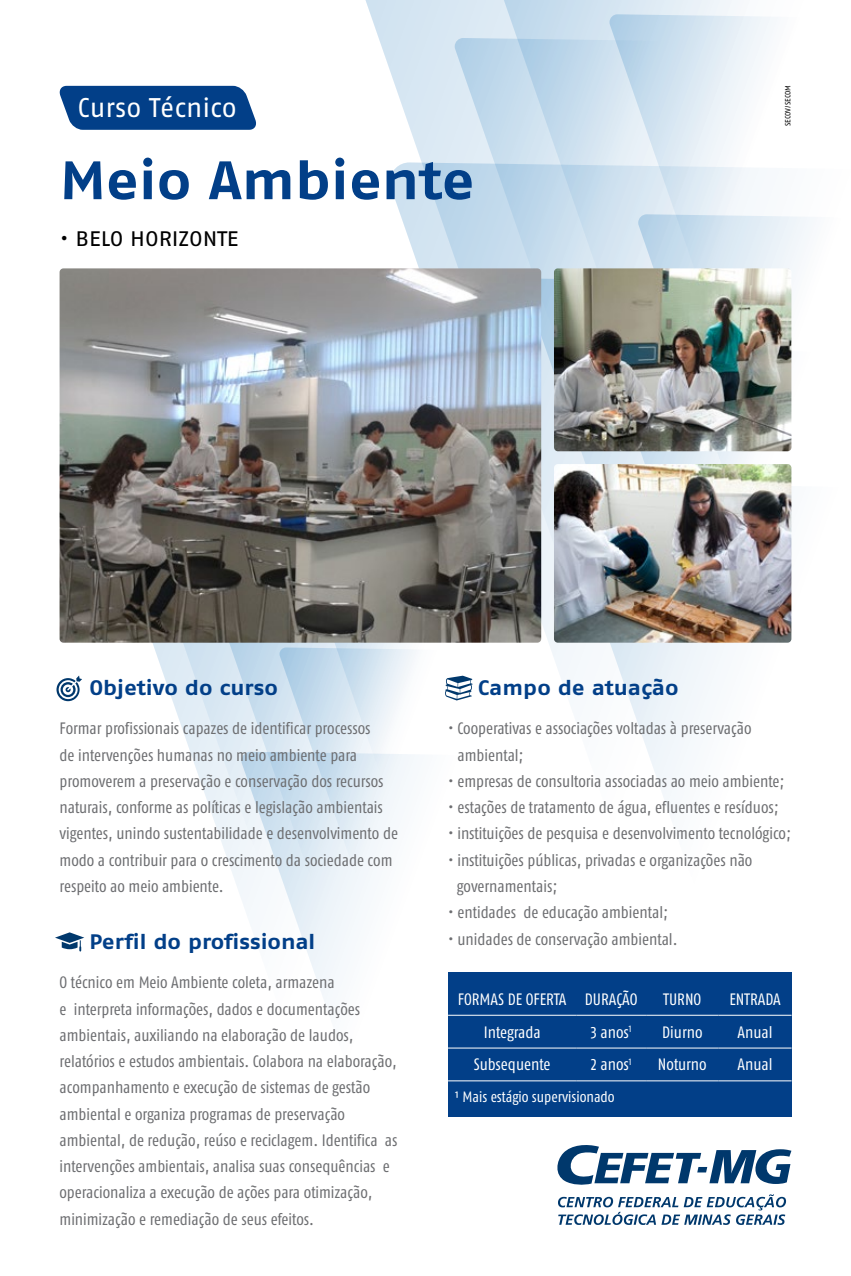
<style>
.page{position:relative;width:851px;height:1276px;background:#fff}
.page>*{position:absolute;margin:0;border:0;box-sizing:border-box;transform-origin:0 0}
.t1{font:700 54px "Fago Ex Lf";letter-spacing:-.005em;color:#023f88}
.t2{font:27px "Fago No Lf";color:#fff}
.t3{font:700 21px "Fago Ex Lf";color:#023f88}
.t4{font:21px "Fago Ex Lf";color:#000}
.t5{font:16.5px/26.2px "Fago Co Lf";color:#6d6e71}
.t6{font:16.5px "Fago Co Lf";color:#fff}
.t7{font:15px "Fago Co Lf";color:#fff}
.t8{font:7.5px "Fago No Lf";color:#000}
</style>
<div class="page">
<svg style="left:241px;top:881px;width:128px;height:121px"></svg>
<svg style="left:365px;top:0;width:138px;height:162px"></svg>
<svg style="left:390px;top:162px;width:169px;height:509px"></svg>
<svg style="left:559px;top:649px;width:165px;height:156px"></svg>
<svg style="left:503px;top:0;width:235px;height:38px;background:#d2e3f0"></svg>
<svg style="left:454px;top:38px;width:155px;height:241px;background:#c5dbec"></svg>
<svg style="left:609px;top:14px;width:165px;height:254px"></svg>
<svg style="left:525px;top:279px;width:200px;height:370px"></svg>
<svg style="left:608px;top:451px;width:184px;height:194px"></svg>
<svg style="left:638px;top:214px;width:176px;height:298px"></svg>
<img style="left:60px;top:268px;width:481px;height:374px">
<img style="left:554px;top:268px;width:237px;height:183px">
<img style="left:554px;top:464px;width:237px;height:178px">
<svg style="left:56px;top:675px;width:26px;height:26px"></svg>
<svg style="left:55px;top:932px;width:29px;height:19px"></svg>
<svg style="left:59px;top:86px;width:197px;height:44px;background:#134c90"></svg>
<svg style="left:161px;top:416px;width:329px;height:461px"></svg>
<div style="left:448px;top:972px;width:343px;height:145px;background:#023f88"></div>
<hr style="left:448px;top:1014px;width:128px;height:1px;background:#fff">
<hr style="left:576px;top:1014px;width:70px;height:1px;background:#fff">
<hr style="left:646px;top:1014px;width:72px;height:1px;background:#fff">
<hr style="left:718px;top:1014px;width:73px;height:1px;background:#fff">
<hr style="left:448px;top:1047px;width:128px;height:1px;background:#fff">
<hr style="left:576px;top:1047px;width:70px;height:1px;background:#fff">
<hr style="left:646px;top:1047px;width:72px;height:1px;background:#fff">
<hr style="left:718px;top:1047px;width:73px;height:1px;background:#fff">
<hr style="left:448px;top:1080px;width:128px;height:1px;background:#fff">
<hr style="left:576px;top:1080px;width:70px;height:1px;background:#fff">
<hr style="left:646px;top:1080px;width:72px;height:1px;background:#fff">
<hr style="left:718px;top:1080px;width:73px;height:1px;background:#fff">
<svg style="left:557px;top:1145px;width:234px;height:40px"></svg>
<svg style="left:558px;top:1194px;width:228px;height:31px"></svg>
<h2 class="t2" style="left:78px;top:92px;width:161px">Curso Técnico</h2>
<h1 class="t1" style="left:60px;top:148px;width:416px">Meio Ambiente</h1>
<p class="t4" style="left:60px;top:226px;width:180px">• BELO HORIZONTE</p>
<p class="t8" style="left:783px;top:126px;width:43px;rotate:-90deg">SECOV/SECOM</p>
<p class="t3" style="left:89px;top:675px;width:190px">Objetivo do curso</p>
<p class="t5" style="left:60px;top:715px;width:340px">Formar profissionais capazes de identificar processos<br>de intervenções humanas no meio ambiente para promoverem a preservação e conservação dos recursos naturais, conforme as políticas e legislação ambientais vigentes, unindo sustentabilidade e desenvolvimento de modo a contribuir para o crescimento da sociedade com respeito ao meio ambiente.</p>
<p class="t3" style="left:478px;top:675px;width:202px">Campo de atuação</p>
<p class="t5" style="left:457px;top:715px;width:295px;text-indent:-9px">• Cooperativas e associações voltadas à preservação ambiental;</p>
<p class="t5" style="left:448px;top:768px;width:337px">• empresas de consultoria associadas ao meio ambiente;</p>
<p class="t5" style="left:448px;top:794px;width:332px">• estações de tratamento de água, efluentes e resíduos;</p>
<p class="t5" style="left:448px;top:820px;width:344px">• instituições de pesquisa e desenvolvimento tecnológico;</p>
<p class="t5" style="left:456px;top:846px;width:297px;text-indent:-8px">• instituições públicas, privadas e organizações não governamentais;</p>
<p class="t5" style="left:448px;top:899px;width:221px">• entidades de educação ambiental;</p>
<p class="t3" style="left:89px;top:929px;width:227px">Perfil do profissional</p>
<p class="t5" style="left:448px;top:925px;width:231px">• unidades de conservação ambiental.</p>
<p class="t5" style="left:60px;top:969px;width:339px">O técnico em Meio Ambiente coleta, armazena<br>e interpreta informações, dados e documentações ambientais, auxiliando na elaboração de laudos, relatórios e estudos ambientais. Colabora na elaboração, acompanhamento e execução de sistemas de gestão ambiental e organiza programas de preservação ambiental, de redução, reúso e reciclagem. Identifica as intervenções ambientais, analisa suas consequências e operacionaliza a execução de ações para otimização, minimização e remediação de seus efeitos.</p>
<p class="t6" style="left:458px;top:989px;width:181px">FORMAS DE OFERTA DURAÇÃO</p>
<p class="t6" style="left:663px;top:989px;width:40px">TURNO</p>
<p class="t6" style="left:729px;top:989px;width:53px">ENTRADA</p>
<p class="t6" style="left:483px;top:1022px;width:58px">Integrada</p>
<p class="t6" style="left:590px;top:1022px;width:42px">3 anos<sup>1</sup></p>
<p class="t6" style="left:662px;top:1022px;width:42px">Diurno</p>
<p class="t6" style="left:737px;top:1022px;width:37px">Anual</p>
<p class="t6" style="left:473px;top:1055px;width:78px">Subsequente</p>
<p class="t6" style="left:590px;top:1055px;width:42px">2 anos<sup>1</sup></p>
<p class="t6" style="left:657px;top:1055px;width:50px">Noturno</p>
<p class="t6" style="left:737px;top:1055px;width:37px">Anual</p>
<p class="t7" style="left:455px;top:1088px;width:161px">¹ Mais estágio supervisionado</p>
</div>
